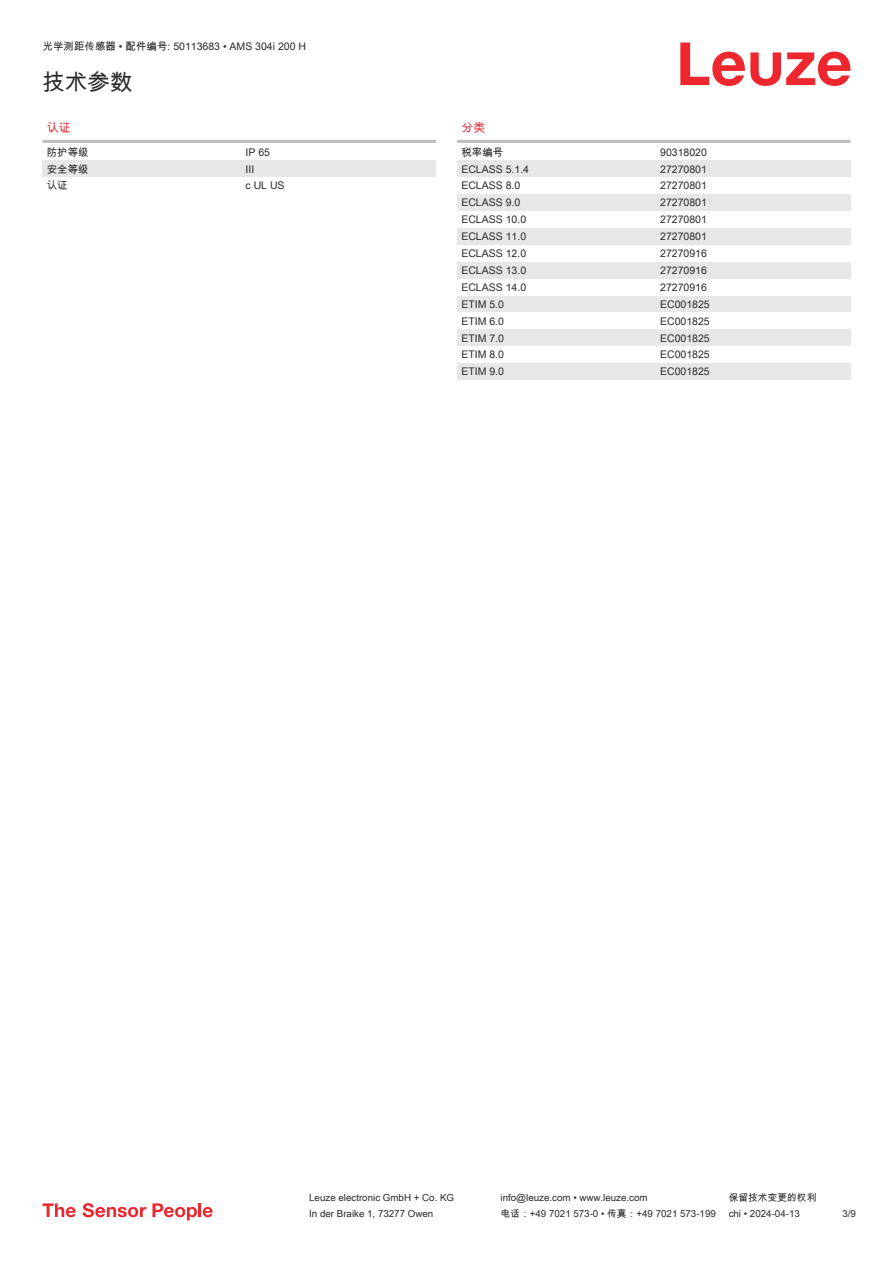
<style>
.page{position:relative;width:893px;height:1263px;background:#fff}
.page>*{position:absolute;margin:0;border:0;box-sizing:border-box;transform-origin:0 0}
.t1{font:22.5px "Arial Unicode MS";color:#2b292a}
.t2{font:12px "Arial Unicode MS";color:#db2a30}
.t3{font:10.5px "Arial Unicode MS";color:#2b292a}
.t4{font:9.75px "Arial Unicode MS";color:#2b292a}
</style>
<div class="page">
<svg style="left:680px;top:43px;width:170px;height:43px"></svg>
<hr style="left:43px;top:140px;width:393px;height:3px;background:#bdbfc1">
<div style="left:43px;top:160px;width:199px;height:17px;background:#e6e7e9"></div>
<div style="left:242px;top:160px;width:194px;height:17px;background:#e6e7e9"></div>
<hr style="left:457px;top:140px;width:393px;height:3px;background:#bdbfc1">
<div style="left:457px;top:160px;width:200px;height:17px;background:#e6e7e9"></div>
<div style="left:657px;top:160px;width:193px;height:17px;background:#e6e7e9"></div>
<div style="left:457px;top:194px;width:200px;height:17px;background:#e6e7e9"></div>
<div style="left:657px;top:194px;width:193px;height:17px;background:#e6e7e9"></div>
<div style="left:457px;top:228px;width:200px;height:17px;background:#e6e7e9"></div>
<div style="left:657px;top:228px;width:193px;height:17px;background:#e6e7e9"></div>
<div style="left:457px;top:262px;width:200px;height:17px;background:#e6e7e9"></div>
<div style="left:657px;top:262px;width:193px;height:17px;background:#e6e7e9"></div>
<div style="left:457px;top:296px;width:200px;height:16px;background:#e6e7e9"></div>
<div style="left:657px;top:296px;width:193px;height:16px;background:#e6e7e9"></div>
<div style="left:457px;top:329px;width:200px;height:17px;background:#e6e7e9"></div>
<div style="left:657px;top:329px;width:193px;height:17px;background:#e6e7e9"></div>
<div style="left:457px;top:363px;width:200px;height:17px;background:#e6e7e9"></div>
<div style="left:657px;top:363px;width:193px;height:17px;background:#e6e7e9"></div>
<svg style="left:43px;top:1203px;width:33px;height:14px"></svg>
<svg style="left:83px;top:1203px;width:63px;height:14px"></svg>
<svg style="left:153px;top:1203px;width:44px;height:17px"></svg>
<hr style="left:198px;top:1203px;width:3px;height:14px;background:#ed272d">
<svg style="left:203px;top:1207px;width:10px;height:10px"></svg>
<p class="t3" style="left:43px;top:39px;width:265px">光学测距传感器 • 配件编号: 50113683 • AMS 304i 200 H</p>
<h1 class="t1" style="left:43px;top:66px;width:91px">技术参数</h1>
<p class="t2" style="left:47px;top:119px;width:25px">认证</p>
<p class="t3" style="left:47px;top:144px;width:43px">防护等级</p>
<p class="t3" style="left:246px;top:144px;width:26px">IP 65</p>
<p class="t3" style="left:47px;top:161px;width:43px">安全等级</p>
<p class="t3" style="left:246px;top:163px;width:10px">III</p>
<p class="t3" style="left:47px;top:178px;width:22px">认证</p>
<p class="t3" style="left:246px;top:178px;width:41px">c UL US</p>
<p class="t2" style="left:461px;top:119px;width:25px">分类</p>
<p class="t3" style="left:461px;top:144px;width:43px">税率编号</p>
<p class="t3" style="left:660px;top:144px;width:48px">90318020</p>
<p class="t3" style="left:461px;top:161px;width:69px">ECLASS 5.1.4</p>
<p class="t3" style="left:660px;top:161px;width:48px">27270801</p>
<p class="t3" style="left:461px;top:178px;width:60px">ECLASS 8.0</p>
<p class="t3" style="left:660px;top:178px;width:48px">27270801</p>
<p class="t3" style="left:461px;top:195px;width:60px">ECLASS 9.0</p>
<p class="t3" style="left:660px;top:195px;width:48px">27270801</p>
<p class="t3" style="left:461px;top:212px;width:66px">ECLASS 10.0</p>
<p class="t3" style="left:660px;top:212px;width:48px">27270801</p>
<p class="t3" style="left:461px;top:229px;width:66px">ECLASS 11.0</p>
<p class="t3" style="left:660px;top:229px;width:48px">27270801</p>
<p class="t3" style="left:461px;top:246px;width:66px">ECLASS 12.0</p>
<p class="t3" style="left:660px;top:246px;width:48px">27270916</p>
<p class="t3" style="left:461px;top:263px;width:66px">ECLASS 13.0</p>
<p class="t3" style="left:660px;top:263px;width:48px">27270916</p>
<p class="t3" style="left:461px;top:280px;width:66px">ECLASS 14.0</p>
<p class="t3" style="left:660px;top:280px;width:48px">27270916</p>
<p class="t3" style="left:461px;top:296px;width:44px">ETIM 5.0</p>
<p class="t3" style="left:660px;top:296px;width:51px">EC001825</p>
<p class="t3" style="left:461px;top:313px;width:44px">ETIM 6.0</p>
<p class="t3" style="left:660px;top:313px;width:51px">EC001825</p>
<p class="t3" style="left:461px;top:330px;width:44px">ETIM 7.0</p>
<p class="t3" style="left:660px;top:330px;width:51px">EC001825</p>
<p class="t3" style="left:461px;top:347px;width:44px">ETIM 8.0</p>
<p class="t3" style="left:660px;top:347px;width:51px">EC001825</p>
<p class="t3" style="left:461px;top:364px;width:44px">ETIM 9.0</p>
<p class="t3" style="left:660px;top:364px;width:51px">EC001825</p>
<p class="t4" style="left:309px;top:1191px;width:146px">Leuze electronic GmbH + Co. KG</p>
<p class="t4" style="left:501px;top:1191px;width:149px">info@leuze.com • www.leuze.com</p>
<p class="t4" style="left:729px;top:1191px;width:89px">保留技术变更的权利</p>
<p class="t4" style="left:309px;top:1206px;width:126px">In der Braike 1, 73277 Owen</p>
<p class="t4" style="left:501px;top:1206px;width:217px">电话：+49 7021 573-0 • 传真：+49 7021 573-199</p>
<p class="t4" style="left:729px;top:1206px;width:73px">chi • 2024-04-13</p>
<p class="t4" style="left:842px;top:1206px;width:15px">3/9</p>
</div>
